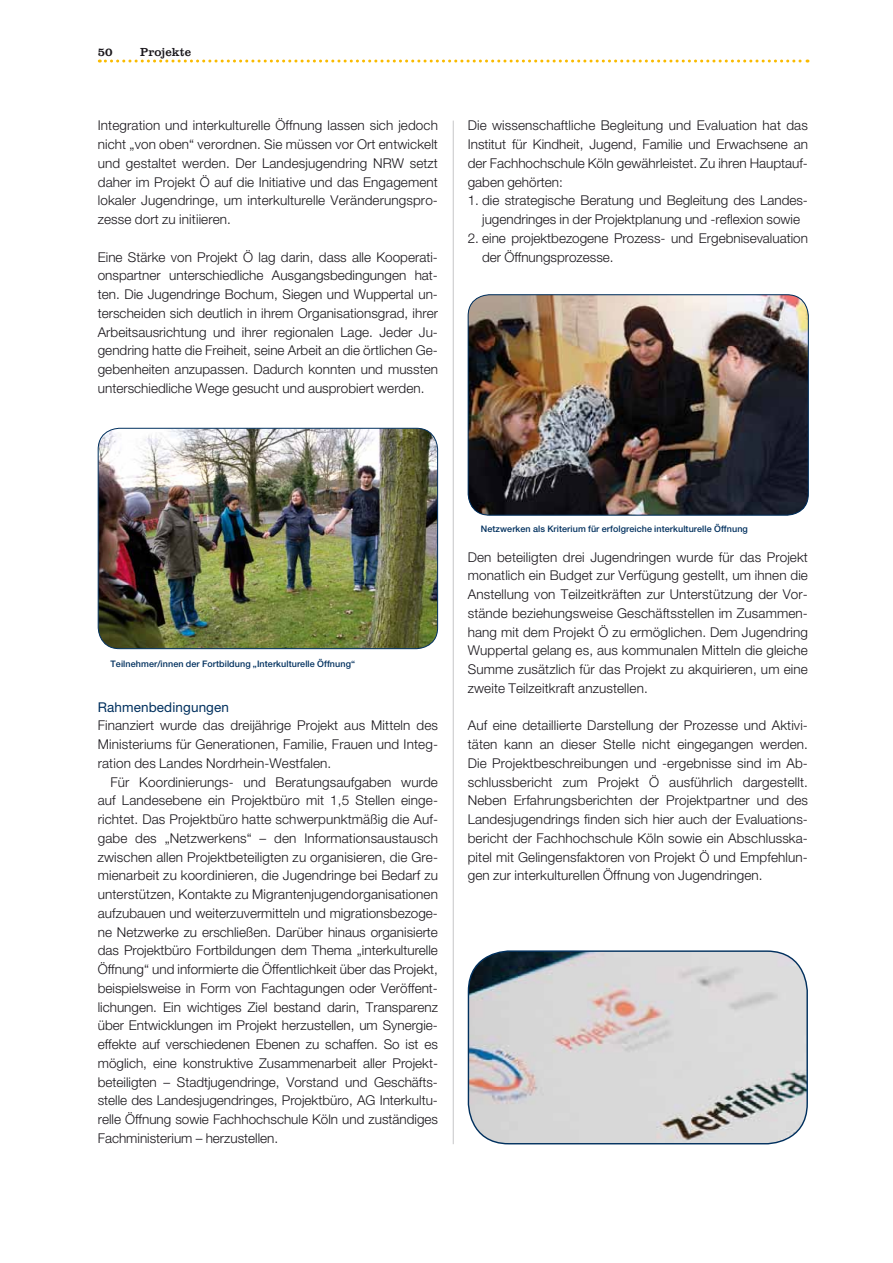
<style>
.page{position:relative;width:893px;height:1263px;background:#fff}
.page>*{position:absolute;margin:0;border:0;box-sizing:border-box;transform-origin:0 0}
.t1{font:300 13.5px/18.8px "Helvetica Neue LT Std";color:#1a171c;text-align:justify}
.t2{font:13.5px "Helvetica Neue LT Std";letter-spacing:.01em;color:#00305e}
.t3{font:12px "Clarendon BT";letter-spacing:.005em;color:#1a171c}
.t4{font:500 9px "Helvetica Neue LT Std";letter-spacing:.01em;color:#00305e}
</style>
<div class="page">
<svg style="left:99px;top:60px;width:709px;height:3px"></svg>
<hr style="left:453px;top:121px;width:1px;height:1023px;background:#c6c7c8">
<img style="left:98px;top:428px;width:340px;height:221px">
<div style="left:98px;top:428px;width:340px;height:221px;border:1px solid #00305e;border-radius:21px"></div>
<img style="left:468px;top:952px;width:339px;height:192px">
<div style="left:468px;top:950px;width:340px;height:194px;border:1px solid #00305e;border-radius:40px"></div>
<img style="left:468px;top:295px;width:340px;height:220px">
<div style="left:468px;top:294px;width:341px;height:221px;border:1px solid #00305e;border-radius:21px"></div>
<p class="t3" style="left:98px;top:44px;width:16px">50</p>
<p class="t3" style="left:140px;top:44px;width:52px">Projekte</p>
<p class="t1" style="left:98px;top:116px;width:342px">Integration und interkulturelle Öffnung lassen sich jedoch nicht „von oben“ verordnen. Sie müssen vor Ort entwickelt und gestaltet werden. Der Landesjugendring NRW setzt daher im Projekt Ö auf die Initiative und das Engagement lokaler Jugendringe, um interkulturelle Veränderungspro&shy;zesse dort zu initiieren.</p>
<p class="t1" style="left:98px;top:247px;width:342px">Eine Stärke von Projekt Ö lag darin, dass alle Kooperati&shy;onspartner unterschiedliche Ausgangsbedingungen hat&shy;ten. Die Jugendringe Bochum, Siegen und Wuppertal un&shy;terscheiden sich deutlich in ihrem Organisationsgrad, ihrer Arbeitsausrichtung und ihrer regionalen Lage. Jeder Ju&shy;gendring hatte die Freiheit, seine Arbeit an die örtlichen Ge&shy;gebenheiten anzupassen. Dadurch konnten und mussten unterschiedliche Wege gesucht und ausprobiert werden.</p>
<p class="t1" style="left:468px;top:116px;width:342px">Die wissenschaftliche Begleitung und Evaluation hat das Institut für Kindheit, Jugend, Familie und Erwachsene an der Fachhochschule Köln gewährleistet. Zu ihren Hauptauf&shy;gaben gehörten:</p>
<p class="t1" style="left:468px;top:191px;width:342px;text-align:center">1. die strategische Beratung und Begleitung des Landes&shy;jugendringes in der Projektplanung und -reflexion sowie</p>
<p class="t1" style="left:482px;top:228px;width:327px;text-indent:-14px">2. eine projektbezogene Prozess- und Ergebnisevaluation der Öffnungsprozesse.</p>
<p class="t4" style="left:111px;top:658px;width:246px">Teilnehmer/innen der Fortbildung „Interkulturelle Öffnung“</p>
<p class="t2" style="left:98px;top:699px;width:133px">Rahmenbedingungen</p>
<p class="t1" style="left:98px;top:716px;width:342px">Finanziert wurde das dreijährige Projekt aus Mitteln des</p>
<p class="t1" style="left:98px;top:735px;width:342px">Ministeriums für Generationen, Familie, Frauen und Integ-</p>
<p class="t1" style="left:98px;top:753px;width:235px">ration des Landes Nordrhein-Westfalen.</p>
<p class="t1" style="left:111px;top:772px;width:329px">Für Koordinierungs- und Beratungsaufgaben wurde</p>
<p class="t1" style="left:98px;top:791px;width:342px">auf Landesebene ein Projektbüro mit 1,5 Stellen einge-</p>
<p class="t1" style="left:98px;top:810px;width:342px">richtet. Das Projektbüro hatte schwerpunktmäßig die Auf-</p>
<p class="t1" style="left:98px;top:828px;width:342px">gabe des „Netzwerkens“ – den Informationsaustausch</p>
<p class="t1" style="left:98px;top:847px;width:342px">zwischen allen Projektbeteiligten zu organisieren, die Gre-</p>
<p class="t1" style="left:98px;top:866px;width:342px">mienarbeit zu koordinieren, die Jugendringe bei Bedarf zu</p>
<p class="t1" style="left:98px;top:885px;width:342px">unterstützen, Kontakte zu Migrantenjugendorganisationen</p>
<p class="t1" style="left:98px;top:903px;width:342px">aufzubauen und weiterzuvermitteln und migrationsbezoge-</p>
<p class="t1" style="left:98px;top:922px;width:342px">ne Netzwerke zu erschließen. Darüber hinaus organisierte</p>
<p class="t1" style="left:98px;top:941px;width:342px">das Projektbüro Fortbildungen dem Thema „interkulturelle</p>
<p class="t1" style="left:98px;top:960px;width:342px">Öffnung“ und informierte die Öffentlichkeit über das Projekt,</p>
<p class="t1" style="left:98px;top:978px;width:342px">beispielsweise in Form von Fachtagungen oder Veröffent-</p>
<p class="t1" style="left:98px;top:997px;width:342px">lichungen. Ein wichtiges Ziel bestand darin, Transparenz</p>
<p class="t1" style="left:98px;top:1016px;width:342px">über Entwicklungen im Projekt herzustellen, um Synergie-</p>
<p class="t1" style="left:98px;top:1035px;width:342px">effekte auf verschiedenen Ebenen zu schaffen. So ist es</p>
<p class="t1" style="left:98px;top:1053px;width:342px">möglich, eine konstruktive Zusammenarbeit aller Projekt-</p>
<p class="t1" style="left:98px;top:1072px;width:342px">beteiligten – Stadtjugendringe, Vorstand und Geschäfts-</p>
<p class="t1" style="left:98px;top:1091px;width:342px">stelle des Landesjugendringes, Projektbüro, AG Interkultu-</p>
<p class="t1" style="left:98px;top:1110px;width:342px">relle Öffnung sowie Fachhochschule Köln und zuständiges</p>
<p class="t1" style="left:98px;top:1128px;width:182px">Fachministerium – herzustellen.</p>
<p class="t4" style="left:481px;top:523px;width:269px">Netzwerken als Kriterium für erfolgreiche interkulturelle Öffnung</p>
<p class="t1" style="left:468px;top:547px;width:342px">Den beteiligten drei Jugendringen wurde für das Projekt monatlich ein Budget zur Verfügung gestellt, um ihnen die Anstellung von Teilzeitkräften zur Unterstützung der Vor&shy;stände beziehungsweise Geschäftsstellen im Zusammen&shy;hang mit dem Projekt Ö zu ermöglichen. Dem Jugendring Wuppertal gelang es, aus kommunalen Mitteln die gleiche Summe zusätzlich für das Projekt zu akquirieren, um eine zweite Teilzeitkraft anzustellen.</p>
<p class="t1" style="left:468px;top:716px;width:342px">Auf eine detaillierte Darstellung der Prozesse und Aktivi&shy;täten kann an dieser Stelle nicht eingegangen werden.<br>Die Projektbeschreibungen und -ergebnisse sind im Ab&shy;schlussbericht zum Projekt Ö ausführlich dargestellt.<br>Neben Erfahrungsberichten der Projektpartner und des Landesjugendrings finden sich hier auch der Evaluations&shy;bericht der Fachhochschule Köln sowie ein Abschlusska&shy;pitel mit Gelingensfaktoren von Projekt Ö und Empfehlun&shy;gen zur interkulturellen Öffnung von Jugendringen.</p>
</div>
